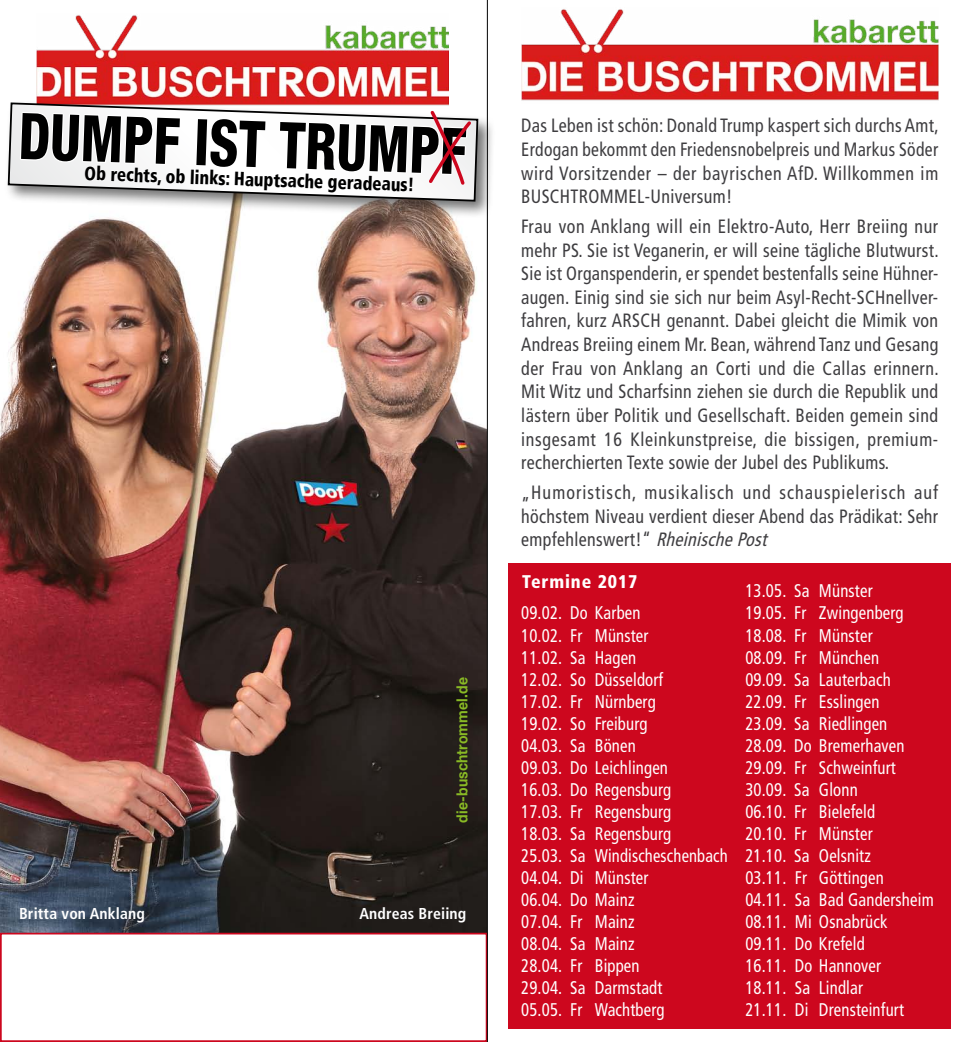
<style>
.page{position:relative;width:973px;height:1042px;background:#fff}
.page>*{position:absolute;margin:0;border:0;box-sizing:border-box;transform-origin:0 0}
.t1{font:800 condensed 64.23px "Helvetica Neue LT Std";color:#000;scale:.85 1}
.t2{font:condensed 19.25px/23.6px "Frutiger LT Std";letter-spacing:.02em;color:#3e3d40;text-align:justify;scale:.93 1}
.t3{font:900 condensed 19.25px "Frutiger LT Std";color:#000;scale:.9 1}
.t4{font:condensed 18.38px/22.1px "Frutiger LT Std";letter-spacing:.01em;color:#fff;scale:.91 1}
.t5{font:900 condensed 18.38px "Frutiger LT Std";letter-spacing:.05em;color:#fff}
.t6{font:700 condensed 15.75px "Frutiger LT Std";letter-spacing:.01em;color:#fff}
.t7{font:700 15.22px "Helvetica Neue";letter-spacing:.01em;color:#89ba25;scale:.92 1}
.s1{font-style:italic}
</style>
<div class="page">
<img style="left:0;top:250px;width:486px;height:683px">
<img style="left:37px;top:15px;width:411px;height:84px">
<div style="left:4px;top:99px;width:492px;height:120px;background:#000;opacity:.55"></div>
<svg style="left:7px;top:102px;width:472px;height:100px"></svg>
<svg style="left:19px;top:106px;width:166px;height:144px"></svg>
<svg style="left:194px;top:107px;width:280px;height:164px"></svg>
<div style="left:0;top:933px;width:487px;height:109px;border:2px solid #cd071e"></div>
<hr style="left:487px;top:0;width:1px;height:1042px;background:#000">
<div style="left:508px;top:563px;width:442px;height:465px;background:#cd071e"></div>
<img style="left:521px;top:9px;width:417px;height:92px">
<h1 class="t1" style="left:20px;top:96px;width:528px;rotate:2deg">Dumpf ist Trumpf</h1>
<p class="t3" style="left:85px;top:162px;width:368px;rotate:2deg">Ob rechts, ob links: Hauptsache geradeaus!</p>
<p class="t7" style="left:450px;top:822px;width:159px;rotate:-90deg">die-buschtrommel.de</p>
<p class="t6" style="left:19px;top:904px;width:127px">Britta von Anklang</p>
<p class="t6" style="left:359px;top:904px;width:108px">Andreas Breiing</p>
<p class="t2" style="left:521px;top:114px;width:450px">Das Leben ist schön: Donald Trump kaspert sich durchs Amt, Erdogan bekommt den Friedensnobelpreis und Markus Söder wird Vorsitzender – der bayrischen AfD. Willkommen im BUSCHTROMMEL-Universum!</p>
<p class="t2" style="left:521px;top:215px;width:450px">Frau von Anklang will ein Elektro-Auto, Herr Breiing nur mehr PS. Sie ist Veganerin, er will seine tägliche Blutwurst.<br>Sie ist Organspenderin, er spendet bestenfalls seine Hühner&shy;augen. Einig sind sie sich nur beim Asyl-Recht-SCHnellver&shy;fahren, kurz ARSCH genannt. Dabei gleicht die Mimik von Andreas Breiing einem Mr. Bean, während Tanz und Gesang der Frau von Anklang an Corti und die Callas erinnern.<br>Mit Witz und Scharfsinn ziehen sie durch die Republik und lästern über Politik und Gesellschaft. Beiden gemein sind insgesamt 16 Kleinkunstpreise, die bissigen, premium&shy;recherchierten Texte sowie der Jubel des Publikums.</p>
<p class="t2" style="left:521px;top:481px;width:450px">„Humoristisch, musikalisch und schauspielerisch auf höchstem Niveau verdient dieser Abend das Prädikat: Sehr empfehlenswert!“ <span class="s1">RheinischePost</span></p>
<p class="t5" style="left:522px;top:571px;width:117px">Termine 2017</p>
<p class="t4" style="left:521px;top:602px;width:228px">09.02. Do Karben<br>10.02. Fr Münster<br>11.02. Sa Hagen<br>12.02. So Düsseldorf<br>17.02. Fr Nürnberg<br>19.02. So Freiburg<br>04.03. Sa Bönen<br>09.03. Do Leichlingen<br>16.03. Do Regensburg<br>17.03. Fr Regensburg<br>18.03. Sa Regensburg<br>25.03. Sa Windischeschenbach<br>04.04. Di Münster<br>06.04. Do Mainz<br>07.04. Fr Mainz<br>08.04. Sa Mainz<br>28.04. Fr Bippen<br>29.04. Sa Darmstadt<br>05.05. Fr Wachtberg</p>
<p class="t4" style="left:745px;top:580px;width:208px">13.05. Sa Münster<br>19.05. Fr Zwingenberg<br>18.08. Fr Münster<br>08.09. Fr München<br>09.09. Sa Lauterbach<br>22.09. Fr Esslingen<br>23.09. Sa Riedlingen<br>28.09. Do Bremerhaven<br>29.09. Fr Schweinfurt<br>30.09. Sa Glonn<br>06.10. Fr Bielefeld<br>20.10. Fr Münster<br>21.10. Sa Oelsnitz<br>03.11. Fr Göttingen<br>04.11. Sa Bad Gandersheim<br>08.11. Mi Osnabrück<br>09.11. Do Krefeld<br>16.11. Do Hannover<br>18.11. Sa Lindlar<br>21.11. Di Drensteinfurt</p>
<p class="t5" style="left:522px;top:595px;width:117px">Termine 2017</p>
<p class="t5" style="left:527px;top:637px;width:117px">Termine 2016</p>
</div>
